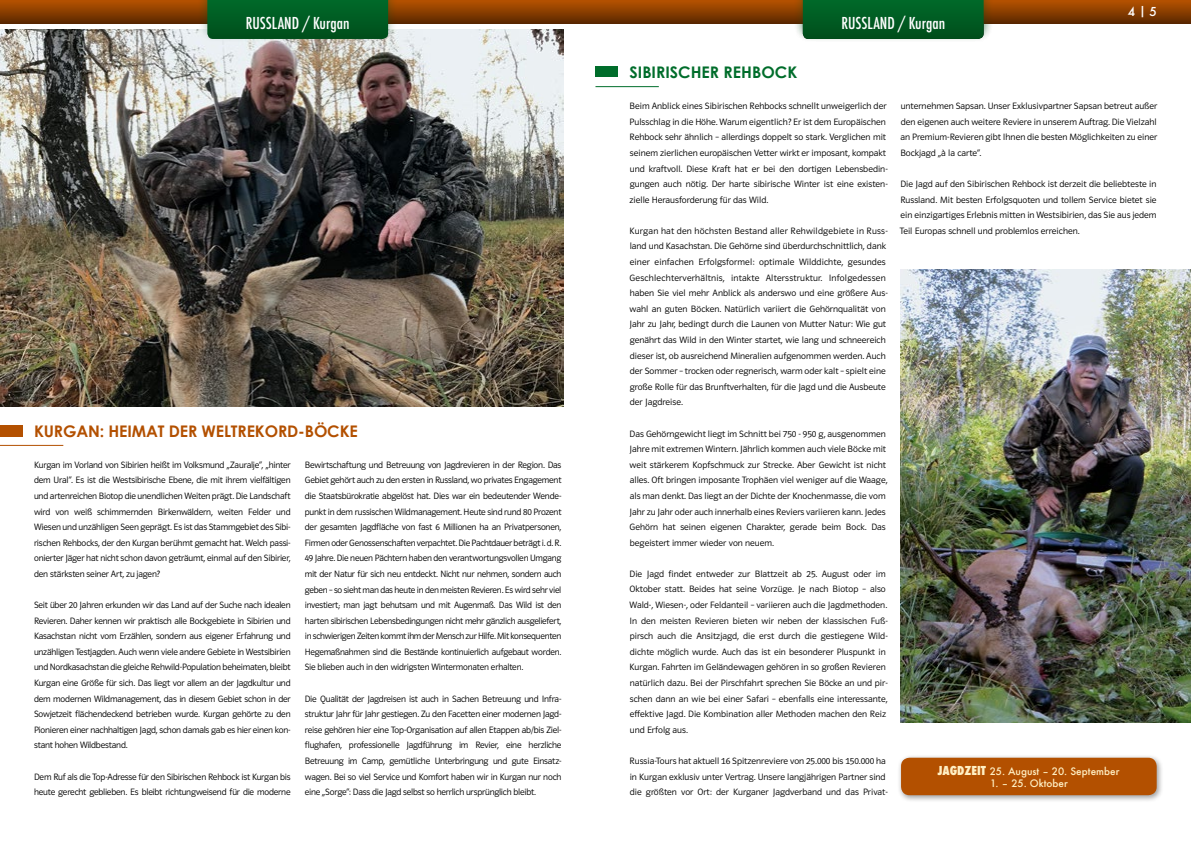
<style>
.page{position:relative;width:1191px;height:842px;background:#fff}
.page>*{position:absolute;margin:0;border:0;box-sizing:border-box;transform-origin:0 0}
.t1{font:700 16px "Century Gothic";letter-spacing:-.01em;color:#b35000}
.t2{font:500 condensed 16px "Futura";color:#fff}
.t3{font:700 16px "Century Gothic";color:#006d2b}
.t4{font:500 12px "Futura";color:#fff}
.t5{font:500 10px "Futura";color:#ffefc3}
.t6{font:9.5px/15.6px "Polo 11 Leicht";color:#000;text-align:justify}
.t7{font:9.5px/15.6px "Polo 11 Leicht";letter-spacing:-.02em;color:#000}
.s1{font-weight:800;font-stretch:condensed;font-size:12px}
</style>
<div class="page">
<img style="left:0;top:29px;width:563px;height:378px">
<div style="left:0;top:425px;width:23px;height:11px;background:#b35000"></div>
<hr style="left:0;top:445px;width:63px;height:1px;background:#b35000">
<div style="left:595px;top:66px;width:23px;height:11px;background:#006d2b"></div>
<hr style="left:595px;top:86px;width:64px;height:1px;background:#006d2b">
<img style="left:900px;top:269px;width:291px;height:453px">
<div style="left:897px;top:755px;width:266px;height:48px;background:#000;opacity:.4"></div>
<div style="left:901px;top:758px;width:255px;height:37px;background:#b35000;border-radius:9px"></div>
<svg style="left:0;top:0;width:1191px;height:23px;background:#8a3d00"></svg>
<div style="left:793px;top:0;width:200px;height:43px;background:#004c1a;opacity:.39"></div>
<svg style="left:803px;top:0;width:180px;height:39px;background:#005b22"></svg>
<div style="left:198px;top:0;width:200px;height:43px;background:#004c1a;opacity:.39"></div>
<svg style="left:207px;top:0;width:181px;height:39px;background:#005b22"></svg>
<h1 class="t2" style="left:246px;top:13px;width:105px">RUSSLAND / Kurgan</h1>
<h1 class="t2" style="left:841px;top:13px;width:105px">RUSSLAND / Kurgan</h1>
<h1 class="t3" style="left:629px;top:62px;width:169px">SIBIRISCHER REHBOCK</h1>
<p class="t4" style="left:1128px;top:3px;width:31px">4 | 5</p>
<h1 class="t1" style="left:34px;top:421px;width:325px">KURGAN: HEIMAT DER WELTREKORD-BÖCKE</h1>
<p class="t6" style="left:34px;top:457px;width:258px">Kurgan im Vorland von Sibirien heißt im Volksmund „Zauralje“, „hinter dem Ural“. Es ist die Westsibirische Ebene, die mit ihrem vielfältigen und artenreichen Biotop die unendlichen Weiten prägt. Die Landschaft wird von weiß schimmernden Birkenwäldern, weiten Felder und Wiesen und unzähligen Seen geprägt. Es ist das Stammgebiet des Sibi&shy;rischen Rehbocks, der den Kurgan berühmt gemacht hat. Welch passi&shy;onierter Jäger hat nicht schon davon geträumt, einmal auf den Sibirier, den stärksten seiner Art, zu jagen?</p>
<p class="t6" style="left:34px;top:597px;width:258px">Seit über 20 Jahren erkunden wir das Land auf der Suche nach idealen Revieren. Daher kennen wir praktisch alle Bockgebiete in Sibirien und Kasachstan nicht vom Erzählen, sondern aus eigener Erfahrung und unzähligen Testjagden. Auch wenn viele andere Gebiete in Westsibirien und Nordkasachstan die gleiche Rehwild-Population beheimaten, bleibt Kurgan eine Größe für sich. Das liegt vor allem an der Jagdkultur und dem modernen Wildmanagement, das in diesem Gebiet schon in der Sowjetzeit flächendeckend betrieben wurde. Kurgan gehörte zu den Pionieren einer nachhaltigen Jagd, schon damals gab es hier einen kon&shy;stant hohen Wildbestand.</p>
<p class="t7" style="left:34px;top:769px;width:258px">Dem Ruf als die Top-Adresse für den Sibirischen Rehbock ist Kurgan bis heute gerecht geblieben. Es bleibt richtungweisend für die moderne</p>
<p class="t6" style="left:305px;top:457px;width:258px">Bewirtschaftung und Betreuung von Jagdrevieren in der Region. Das Gebiet gehört auch zu den ersten in Russland, wo privates Engagement die Staatsbürokratie abgelöst hat. Dies war ein bedeutender Wende&shy;punkt in dem russischen Wildmanagement. Heute sind rund 80 Prozent der gesamten Jagdfläche von fast 6 Millionen ha an Privatpersonen, Firmen oder Genossenschaften verpachtet. Die Pachtdauer beträgt i. d. R.<br>49 Jahre. Die neuen Pächtern haben den verantwortungsvollen Umgang mit der Natur für sich neu entdeckt. Nicht nur nehmen, sondern auch geben – so sieht man das heute in den meisten Revieren. Es wird sehr viel investiert; man jagt behutsam und mit Augenmaß. Das Wild ist den harten sibirischen Lebensbedingungen nicht mehr gänzlich ausgeliefert, in schwierigen Zeiten kommt ihm der Mensch zur Hilfe. Mit konsequenten Hegemaßnahmen sind die Bestände kontinuierlich aufgebaut worden.<br>Sie blieben auch in den widrigsten Wintermonaten erhalten.</p>
<p class="t6" style="left:305px;top:691px;width:258px">Die Qualität der Jagdreisen ist auch in Sachen Betreuung und Infra&shy;struktur Jahr für Jahr gestiegen. Zu den Facetten einer modernen Jagd&shy;reise gehören hier eine Top-Organisation auf allen Etappen ab/bis Ziel&shy;flughafen, professionelle Jagdführung im Revier, eine herzliche Betreuung im Camp, gemütliche Unterbringung und gute Einsatz&shy;wagen. Bei so viel Service und Komfort haben wir in Kurgan nur noch eine „Sorge“: Dass die Jagd selbst so herrlich ursprünglich bleibt.</p>
<p class="t6" style="left:629px;top:98px;width:260px;text-align:left">Beim Anblick eines Sibirischen Rehbocks schnellt unweigerlich der Pulsschlag in die Höhe. Warum eigentlich? Er ist dem Europäischen Rehbock sehr ähnlich – allerdings doppelt so stark. Verglichen mit seinem zierlichen europäischen Vetter wirkt er imposant, kompakt und kraftvoll. Diese Kraft hat er bei den dortigen Lebensbedin&shy;gungen auch nötig. Der harte sibirische Winter ist eine existen&shy;zielle Herausforderung für das Wild.</p>
<p class="t6" style="left:629px;top:223px;width:260px;text-align:left">Kurgan hat den höchsten Bestand aller Rehwildgebiete in Russ&shy;land und Kasachstan. Die Gehörne sind überdurchschnittlich, dank einer einfachen Erfolgsformel: optimale Wilddichte, gesundes Geschlechterverhältnis, intakte Altersstruktur. Infolgedessen haben Sie viel mehr Anblick als anderswo und eine größere Aus&shy;wahl an guten Böcken. Natürlich variiert die Gehörnqualität von Jahr zu Jahr, bedingt durch die Launen von Mutter Natur: Wie gut genährt das Wild in den Winter startet, wie lang und schneereich dieser ist, ob ausreichend Mineralien aufgenommen werden. Auch der Sommer – trocken oder regnerisch, warm oder kalt – spielt eine große Rolle für das Brunftverhalten, für die Jagd und die Ausbeute der Jagdreise.</p>
<p class="t6" style="left:629px;top:426px;width:259px;text-align:left">Das Gehörngewicht liegt im Schnitt bei 750 - 950 g, ausgenommen Jahre mit extremen Wintern. Jährlich kommen auch viele Böcke mit weit stärkerem Kopfschmuck zur Strecke. Aber Gewicht ist nicht alles. Oft bringen imposante Trophäen viel weniger auf die Waage, als man denkt. Das liegt an der Dichte der Knochenmasse, die vom Jahr zu Jahr oder auch innerhalb eines Reviers variieren kann. Jedes Gehörn hat seinen eigenen Charakter, gerade beim Bock. Das begeistert immer wieder von neuem.</p>
<p class="t6" style="left:629px;top:566px;width:260px;text-align:left">Die Jagd findet entweder zur Blattzeit ab 25. August oder im Oktober statt. Beides hat seine Vorzüge. Je nach Biotop – also Wald-, Wiesen-, oder Feldanteil – variieren auch die Jagdmethoden.<br>In den meisten Revieren bieten wir neben der klassischen Fuß&shy;pirsch auch die Ansitzjagd, die erst durch die gestiegene Wild&shy;dichte möglich wurde. Auch das ist ein besonderer Pluspunkt in Kurgan. Fahrten im Geländewagen gehören in so großen Revieren natürlich dazu. Bei der Pirschfahrt sprechen Sie Böcke an und pir&shy;schen dann an wie bei einer Safari – ebenfalls eine interessante, effektive Jagd. Die Kombination aller Methoden machen den Reiz und Erfolg aus.</p>
<p class="t6" style="left:629px;top:753px;width:260px;text-align:left">Russia-Tours hat aktuell 16 Spitzenreviere von 25.000 bis 150.000 ha in Kurgan exklusiv unter Vertrag. Unsere langjährigen Partner sind die größten vor Ort: der Kurganer Jagdverband und das Privat-</p>
<p class="t6" style="left:900px;top:98px;width:258px">unternehmen Sapsan. Unser Exklusivpartner Sapsan betreut außer den eigenen auch weitere Reviere in unserem Auftrag. Die Vielzahl an Premium-Revieren gibt Ihnen die besten Möglichkeiten zu einer Bockjagd „à la carte“.</p>
<p class="t6" style="left:899px;top:176px;width:258px">Die Jagd auf den Sibirischen Rehbock ist derzeit die beliebteste in Russland. Mit besten Erfolgsquoten und tollem Service bietet sie ein einzigartiges Erlebnis mitten in Westsibirien, das Sie aus jedem Teil Europas schnell und problemlos erreichen.</p>
<p class="t5" style="left:937px;top:765px;width:183px"><span class="s1">JAGDZEIT</span> 25. August – 20. September</p>
<p class="t5" style="left:990px;top:777px;width:79px">1. – 25. Oktober</p>
</div>
